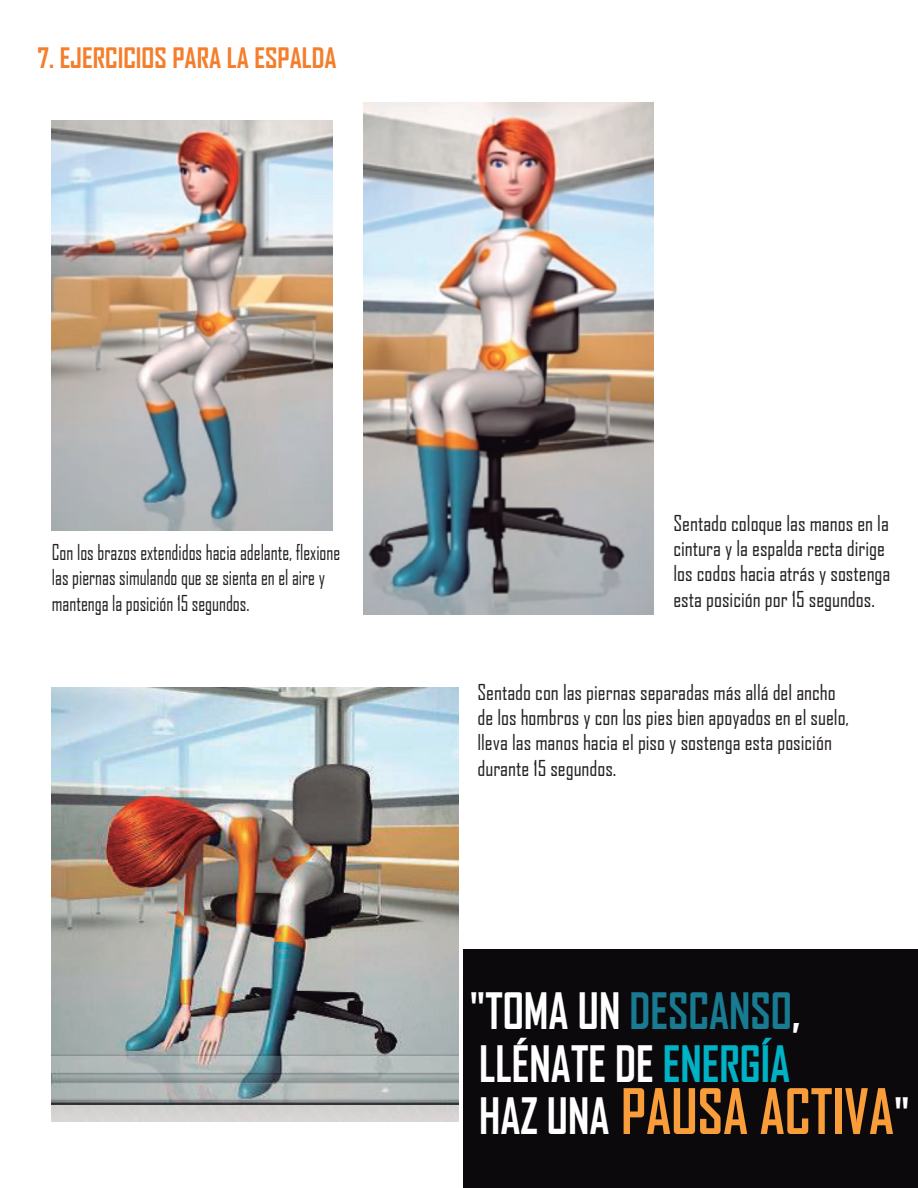
<style>
.page{position:relative;width:918px;height:1188px;background:#fff}
.page>*{position:absolute;margin:0;border:0;box-sizing:border-box;transform-origin:0 0}
.t1{font:700 60px "Agency FB";color:#f89d39;scale:.93 1}
.t2{font:700 48px/52.5px "Agency FB";color:#fff;scale:.93 1}
.t3{font:700 27px "Agency FB";color:#f47e2b}
.t4{font:21px/25.2px "Agency FB";color:#231f20}
.t5{font:21px/25.2px "Agency FB";color:#231f20;scale:.87 1}
.s1{color:#187b91}
.s2{color:#00b2c5}
.s3{font-size:48px;color:#fff}
</style>
<div class="page">
<img style="left:52px;top:120px;width:281px;height:411px">
<img style="left:364px;top:102px;width:289px;height:512px">
<div style="left:464px;top:949px;width:454px;height:239px;background:#0b090c"></div>
<img style="left:52px;top:687px;width:407px;height:434px">
<p class="t3" style="left:38px;top:41px;width:301px">7. EJERCICIOS PARA LA ESPALDA</p>
<p class="t5" style="left:52px;top:539px;width:333px">Con los brazos extendidos hacia adelante, flexione las piernas simulando que se sienta en el aire y mantenga la posición 15 segundos.</p>
<p class="t4" style="left:674px;top:510px;width:218px">Sentado coloque las manos en la cintura y la espalda recta dirige los codos hacia atrás y sostenga esta posición por 15 segundos.</p>
<p class="t4" style="left:478px;top:679px;width:373px">Sentado con las piernas separadas más allá del ancho de los hombros y con los pies bien apoyados en el suelo, lleva las manos hacia el piso y sostenga esta posición durante 15 segundos.</p>
<h2 class="t2" style="left:470px;top:984px;width:357px">"TOMA UN <span class="s1">DESCANSO</span>,<br>LLÉNATE DE <span class="s2">ENERGÍA</span></h2>
<h1 class="t1" style="left:479px;top:1074px;width:464px"><span class="s3">HAZ UNA</span> PAUSA ACTIVA<span class="s3">"</span></h1>
</div>
